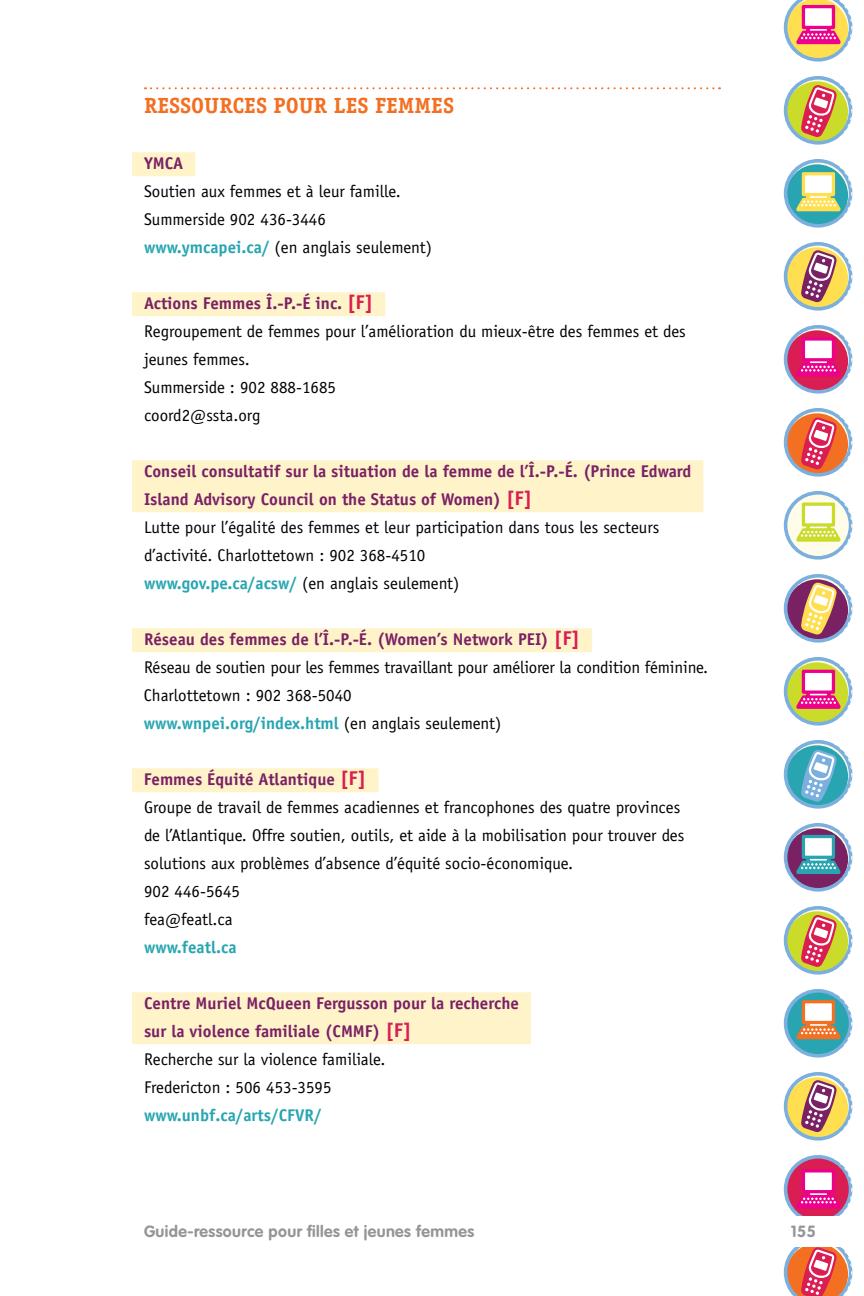
<style>
.page{position:relative;width:864px;height:1296px;background:#fff}
.page>*{position:absolute;margin:0;border:0;box-sizing:border-box;transform-origin:0 0}
.t1{font:700 22px "Officina Serif";color:#f36f21}
.t2{font:17px/28px "Officina Sans";color:#000}
.t3{font:700 17px/28px "Officina Sans";color:#7a2164}
.t4{font:700 17px "Officina Sans";color:#28a5b1}
.t5{font:700 16px "VAG Rounded";letter-spacing:.025em;color:#939598}
.s1{font-weight:700;color:#28a5b1}
.s2{font-weight:700;color:#7a2164}
.s3{font-weight:700;font-size:20px;color:#da1d52}
.s4{font-size:20px;color:#da1d52}
.s5{font-weight:400;color:#000}
</style>
<div class="page">
<svg style="left:787px;top:77px;width:65px;height:65px"></svg>
<div style="left:786px;top:81px;width:62px;height:62px;background:#cbdb2a;border-radius:50%"></div>
<div style="left:784px;top:76px;width:68px;height:69px;border:4px solid #7bafde;border-radius:50%"></div>
<div style="left:780px;top:74px;width:72px;height:72px;border:1px dashed #fff;border-radius:50%"></div>
<svg style="left:787px;top:160px;width:65px;height:65px"></svg>
<svg style="left:786px;top:164px;width:62px;height:62px"></svg>
<div style="left:784px;top:159px;width:68px;height:69px;border:4px solid #7bafde;border-radius:50%"></div>
<div style="left:780px;top:157px;width:72px;height:72px;border:1px dashed #fff;border-radius:50%"></div>
<svg style="left:787px;top:243px;width:65px;height:65px"></svg>
<div style="left:786px;top:247px;width:62px;height:62px;background:#ffdf4f;border-radius:50%"></div>
<div style="left:784px;top:242px;width:68px;height:69px;border:4px solid #7bafde;border-radius:50%"></div>
<div style="left:780px;top:240px;width:72px;height:72px;border:1px dashed #fff;border-radius:50%"></div>
<svg style="left:787px;top:326px;width:65px;height:65px"></svg>
<div style="left:786px;top:330px;width:62px;height:62px;background:#da1d52;border-radius:50%"></div>
<div style="left:784px;top:325px;width:68px;height:69px;border:4px solid #7bafde;border-radius:50%"></div>
<div style="left:780px;top:323px;width:72px;height:72px;border:1px dashed #fff;border-radius:50%"></div>
<svg style="left:787px;top:409px;width:65px;height:65px"></svg>
<div style="left:786px;top:413px;width:62px;height:62px;background:#f36f21;border-radius:50%"></div>
<div style="left:784px;top:408px;width:68px;height:69px;border:4px solid #7bafde;border-radius:50%"></div>
<div style="left:780px;top:406px;width:72px;height:72px;border:1px dashed #fff;border-radius:50%"></div>
<svg style="left:787px;top:492px;width:65px;height:65px"></svg>
<div style="left:784px;top:491px;width:68px;height:69px;border:4px solid #7bafde;border-radius:50%"></div>
<div style="left:780px;top:489px;width:72px;height:72px;border:1px dashed #fff;border-radius:50%"></div>
<svg style="left:787px;top:575px;width:65px;height:65px"></svg>
<div style="left:786px;top:579px;width:62px;height:62px;background:#7a2164;border-radius:50%"></div>
<div style="left:784px;top:574px;width:68px;height:69px;border:4px solid #7bafde;border-radius:50%"></div>
<div style="left:780px;top:572px;width:72px;height:72px;border:1px dashed #fff;border-radius:50%"></div>
<svg style="left:787px;top:658px;width:65px;height:65px"></svg>
<svg style="left:786px;top:662px;width:62px;height:62px"></svg>
<div style="left:784px;top:657px;width:68px;height:69px;border:4px solid #7bafde;border-radius:50%"></div>
<div style="left:780px;top:655px;width:72px;height:72px;border:1px dashed #fff;border-radius:50%"></div>
<svg style="left:787px;top:741px;width:65px;height:65px"></svg>
<div style="left:786px;top:745px;width:62px;height:62px;background:#28a5b1;border-radius:50%"></div>
<div style="left:784px;top:740px;width:68px;height:69px;border:4px solid #7bafde;border-radius:50%"></div>
<div style="left:780px;top:738px;width:72px;height:72px;border:1px dashed #fff;border-radius:50%"></div>
<svg style="left:787px;top:824px;width:65px;height:65px"></svg>
<svg style="left:786px;top:828px;width:62px;height:62px"></svg>
<div style="left:784px;top:823px;width:68px;height:69px;border:4px solid #7bafde;border-radius:50%"></div>
<div style="left:780px;top:821px;width:72px;height:72px;border:1px dashed #fff;border-radius:50%"></div>
<svg style="left:787px;top:907px;width:65px;height:65px"></svg>
<div style="left:786px;top:911px;width:62px;height:62px;background:#cbdb2a;border-radius:50%"></div>
<div style="left:784px;top:906px;width:68px;height:69px;border:4px solid #7bafde;border-radius:50%"></div>
<div style="left:780px;top:904px;width:72px;height:72px;border:1px dashed #fff;border-radius:50%"></div>
<svg style="left:786px;top:991px;width:65px;height:65px"></svg>
<div style="left:784px;top:989px;width:68px;height:69px;border:4px solid #7bafde;border-radius:50%"></div>
<div style="left:780px;top:987px;width:72px;height:72px;border:1px dashed #fff;border-radius:50%"></div>
<svg style="left:787px;top:1073px;width:65px;height:65px"></svg>
<div style="left:786px;top:1077px;width:62px;height:62px;background:#ffdf4f;border-radius:50%"></div>
<div style="left:784px;top:1072px;width:68px;height:69px;border:4px solid #7bafde;border-radius:50%"></div>
<div style="left:780px;top:1070px;width:72px;height:72px;border:1px dashed #fff;border-radius:50%"></div>
<svg style="left:786px;top:1157px;width:65px;height:65px"></svg>
<div style="left:784px;top:1155px;width:68px;height:69px;border:4px solid #7bafde;border-radius:50%"></div>
<svg style="left:783px;top:0;width:69px;height:62px"></svg>
<svg style="left:801px;top:84px;width:36px;height:54px"></svg>
<svg style="left:796px;top:172px;width:44px;height:39px"></svg>
<svg style="left:801px;top:250px;width:36px;height:53px"></svg>
<svg style="left:796px;top:337px;width:44px;height:40px"></svg>
<svg style="left:801px;top:417px;width:36px;height:53px"></svg>
<svg style="left:796px;top:503px;width:44px;height:39px"></svg>
<svg style="left:801px;top:582px;width:36px;height:53px"></svg>
<svg style="left:796px;top:670px;width:44px;height:39px"></svg>
<svg style="left:801px;top:749px;width:36px;height:53px"></svg>
<svg style="left:796px;top:835px;width:44px;height:39px"></svg>
<svg style="left:801px;top:914px;width:36px;height:53px"></svg>
<svg style="left:796px;top:1000px;width:44px;height:39px"></svg>
<svg style="left:801px;top:1080px;width:36px;height:53px"></svg>
<svg style="left:796px;top:1169px;width:44px;height:39px"></svg>
<svg style="left:783px;top:1247px;width:69px;height:49px"></svg>
<div style="left:0;top:1216px;width:864px;height:30px;background:#fff"></div>
<svg style="left:145px;top:87px;width:575px;height:2px"></svg>
<div style="left:132px;top:152px;width:63px;height:24px;background:#fff3ca"></div>
<div style="left:132px;top:292px;width:253px;height:24px;background:#fff3ca"></div>
<div style="left:132px;top:460px;width:571px;height:52px;background:#fff3ca"></div>
<div style="left:132px;top:628px;width:460px;height:24px;background:#fff3ca"></div>
<div style="left:132px;top:768px;width:246px;height:24px;background:#fff3ca"></div>
<div style="left:132px;top:992px;width:399px;height:52px;background:#fff3ca"></div>
<p class="t1" style="left:144px;top:92px;width:27px">RESSOURCES</p>
<p class="t1" style="left:274px;top:92px;width:15px">POUR</p>
<p class="t1" style="left:334px;top:92px;width:13px">LES</p>
<p class="t1" style="left:375px;top:92px;width:14px">FEMMES</p>
<p class="t3" style="left:144px;top:149px;width:41px">YMCA</p>
<p class="t2" style="left:144px;top:178px;width:290px">Soutien aux femmes et à leur famille.<br>Summerside 902 436-3446 <span class="s1">www.ymcapei.ca/</span> (en anglais seulement)</p>
<p class="t2" style="left:144px;top:290px;width:543px"><span class="s2">Actions Femmes Î.-P.-É inc.</span> <span class="s3">[F]<br></span>Regroupement de femmes pour l’amélioration du mieux-être des femmes et des jeunes femmes.<br>Summerside : 902 888-1685<br>coord2@ssta.org</p>
<p class="t2" style="left:144px;top:458px;width:549px"><span class="s2">Conseil consultatif sur la situation de la femme de l’Î.‑P.‑É. (Prince Edward Island Advisory Council on the Status of Women)</span> <span class="s3">[F]<br></span>Lutte pour l’égalité des femmes et leur participation dans tous les secteurs d’activité. Charlottetown : 902 368-4510<br><span class="s1">www.gov.pe.ca/acsw/</span> (en anglais seulement)</p>
<p class="t2" style="left:144px;top:626px;width:566px"><span class="s2">Réseau des femmes de l’Î.‑P.‑É. (Women’s Network PEI)</span> <span class="s3">[F]<br></span>Réseau de soutien pour les femmes travaillant pour améliorer la condition féminine.<br>Charlottetown : 902 368-5040<br><span class="s1">www.wnpei.org/index.html</span> (en anglais seulement)</p>
<p class="t2" style="left:144px;top:766px;width:542px"><span class="s2">Femmes Équité Atlantique</span> <span class="s3">[F]<br></span>Groupe de travail de femmes acadiennes et francophones des quatre provinces de l’Atlantique. Offre soutien, outils, et aide à la mobilisation pour trouver des solutions aux problèmes d’absence d’équité socio-économique.<br>902 446-5645<br>fea@featl.ca</p>
<p class="t4" style="left:144px;top:937px;width:94px">www.featl.ca</p>
<p class="t3" style="left:144px;top:989px;width:376px">Centre Muriel McQueen Fergusson pour la recherche sur la violence familiale (CMMF) <span class="s4">[F]<br></span><span class="s5">Recherche sur la violence familiale.<br>Fredericton : 506 453-3595</span></p>
<p class="t4" style="left:144px;top:1105px;width:179px">www.unbf.ca/arts/CFVR/</p>
<p class="t5" style="left:144px;top:1221px;width:332px">Guide-ressource pour filles et jeunes femmes</p>
<p class="t5" style="left:791px;top:1221px;width:27px">155</p>
</div>
